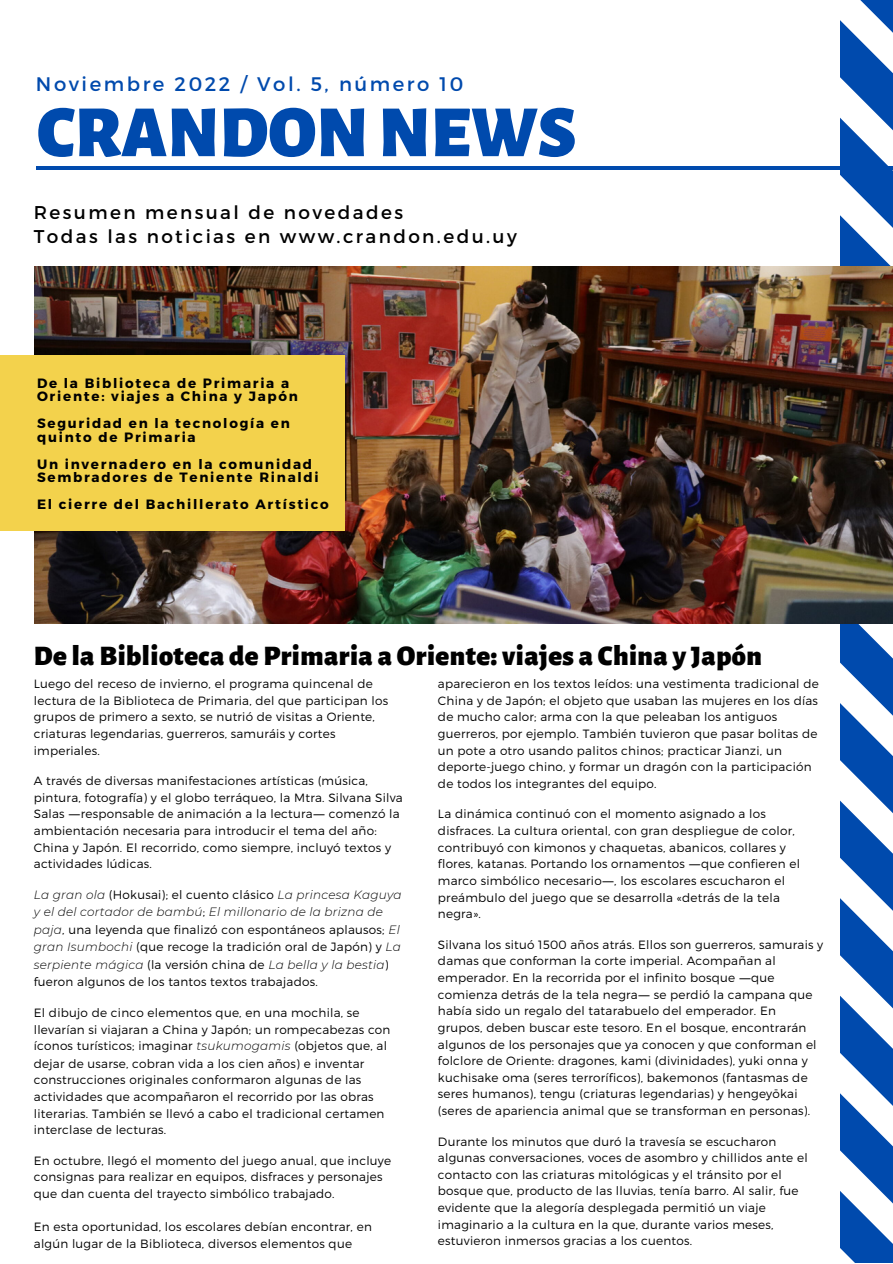
<style>
.page{position:relative;width:893px;height:1264px;background:#fff}
.page>*{position:absolute;margin:0;border:0;box-sizing:border-box;transform-origin:0 0}
.t1{font:900 73.5px "Alegreya Sans";color:#004aad}
.t2{font:900 28.5px "Alegreya Sans";letter-spacing:.015em;color:#000}
.t3{font:19.65px "Montserrat";letter-spacing:.13em;color:#004aad}
.t4{font:18.45px/24.8px "Montserrat";letter-spacing:.13em;color:#000}
.t5{font:700 13.5px/13.5px "Montserrat";letter-spacing:.13em;color:#000}
.t6{font:300 12px/16.6px "Montserrat";letter-spacing:.02em;color:#000}
.s1{font-family:"Noto Sans";font-weight:400}
.s2{font-style:italic}
</style>
<div class="page">
<hr style="left:36px;top:166px;width:856px;height:4px;background:#004aad">
<svg style="left:840px;top:0;width:52px;height:1262px"></svg>
<img style="left:35px;top:267px;width:857px;height:356px">
<div style="left:0;top:355px;width:345px;height:175px;background:#f3d24c"></div>
<h3 class="t3" style="left:36px;top:71px;width:429px">Noviembre 2022 / Vol. 5, número 10</h3>
<h1 class="t1" style="left:37px;top:97px;width:541px">CRANDONNEWS</h1>
<h3 class="t4" style="left:34px;top:199px;width:484px">Resumen mensual de novedades<br>Todas las noticias en www.crandon.edu.uy</h3>
<p class="t5" style="left:37px;top:375px;width:262px">De la Biblioteca de Primaria a<br>Oriente: viajes a China y Japón</p>
<p class="t5" style="left:37px;top:416px;width:254px">Seguridad en la tecnología en quinto de Primaria</p>
<p class="t5" style="left:37px;top:456px;width:283px">Un invernadero en la comunidad<br>Sembradores de Teniente Rinaldi</p>
<p class="t5" style="left:37px;top:497px;width:293px">El cierre del Bachillerato Artístico</p>
<h2 class="t2" style="left:34px;top:642px;width:729px">De la Biblioteca de Primaria a Oriente: viajes a China y Japón</h2>
<p class="t6" style="left:34px;top:675px;width:356px">Luego del receso de invierno, el programa quincenal de lectura de la Biblioteca de Primaria, del que participan los grupos de primero a sexto, se nutrió de visitas a Oriente, criaturas legendarias, guerreros, samuráis y cortes imperiales.</p>
<p class="t6" style="left:34px;top:772px;width:370px">A través de diversas manifestaciones artísticas (música, pintura, fotografía) y el globo terráqueo, la Mtra. Silvana Silva Salas <span class="s1">―</span>responsable de animación a la lectura<span class="s1">―</span> comenzó la ambientación necesaria para introducir el tema del año:<br>China y Japón. El recorrido, como siempre, incluyó textos y actividades lúdicas.</p>
<p class="t6" style="left:34px;top:885px;width:369px;line-height:17.5px"><span class="s2">La gran ola</span> (Hokusai); el cuento clásico <span class="s2">La princesa Kaguya y el del cortador de bambú</span>; <span class="s2">El millonario de la brizna de paja</span>, una leyenda que finalizó con espontáneos aplausos; <span class="s2">El gran Isumbochi</span> (que recoge la tradición oral de Japón) y <span class="s2">La serpiente mágica</span> (la versión china de <span class="s2">La bella y la bestia</span>) fueron algunos de los tantos textos trabajados.</p>
<p class="t6" style="left:34px;top:1003px;width:358px">El dibujo de cinco elementos que, en una mochila, se llevarían si viajaran a China y Japón; un rompecabezas con íconos turísticos; imaginar <span class="s2">tsukumogamis</span> (objetos que, al dejar de usarse, cobran vida a los cien años) e inventar construcciones originales conformaron algunas de las actividades que acompañaron el recorrido por las obras literarias. También se llevó a cabo el tradicional certamen interclase de lecturas.</p>
<p class="t6" style="left:34px;top:1151px;width:359px">En octubre, llegó el momento del juego anual, que incluye consignas para realizar en equipos, disfraces y personajes que dan cuenta del trayecto simbólico trabajado.</p>
<p class="t6" style="left:34px;top:1218px;width:339px">En esta oportunidad, los escolares debían encontrar, en algún lugar de la Biblioteca, diversos elementos que</p>
<p class="t6" style="left:438px;top:675px;width:382px">aparecieron en los textos leídos: una vestimenta tradicional de China y de Japón; el objeto que usaban las mujeres en los días de mucho calor; arma con la que peleaban los antiguos guerreros, por ejemplo. También tuvieron que pasar bolitas de un pote a otro usando palitos chinos; practicar Jianzi, un deporte-juego chino, y formar un dragón con la participación de todos los integrantes del equipo.</p>
<p class="t6" style="left:438px;top:805px;width:363px">La dinámica continuó con el momento asignado a los disfraces. La cultura oriental, con gran despliegue de color, contribuyó con kimonos y chaquetas, abanicos, collares y flores, katanas. Portando los ornamentos <span class="s1">―</span>que confieren el marco simbólico necesario<span class="s1">―</span>, los escolares escucharon el preámbulo del juego que se desarrolla «detrás de la tela negra».</p>
<p class="t6" style="left:438px;top:935px;width:387px">Silvana los situó 1500 años atrás. Ellos son guerreros, samurais y damas que conforman la corte imperial. Acompañan al emperador. En la recorrida por el infinito bosque <span class="s1">―</span>que comienza detrás de la tela negra<span class="s1">―</span> se perdió la campana que había sido un regalo del tatarabuelo del emperador. En grupos, deben buscar este tesoro. En el bosque, encontrarán algunos de los personajes que ya conocen y que conforman el folclore de Oriente: dragones, kami (divinidades), yuki onna y kuchisake oma (seres terroríficos), bakemonos (fantasmas de seres humanos), tengu (criaturas legendarias) y hengeyōkai (seres de apariencia animal que se transforman en personas).</p>
<p class="t6" style="left:438px;top:1132px;width:371px">Durante los minutos que duró la travesía se escucharon algunas conversaciones, voces de asombro y chillidos ante el contacto con las criaturas mitológicas y el tránsito por el bosque que, producto de las lluvias, tenía barro. Al salir, fue evidente que la alegoría desplegada permitió un viaje imaginario a la cultura en la que, durante varios meses, estuvieron inmersos gracias a los cuentos.</p>
</div>
